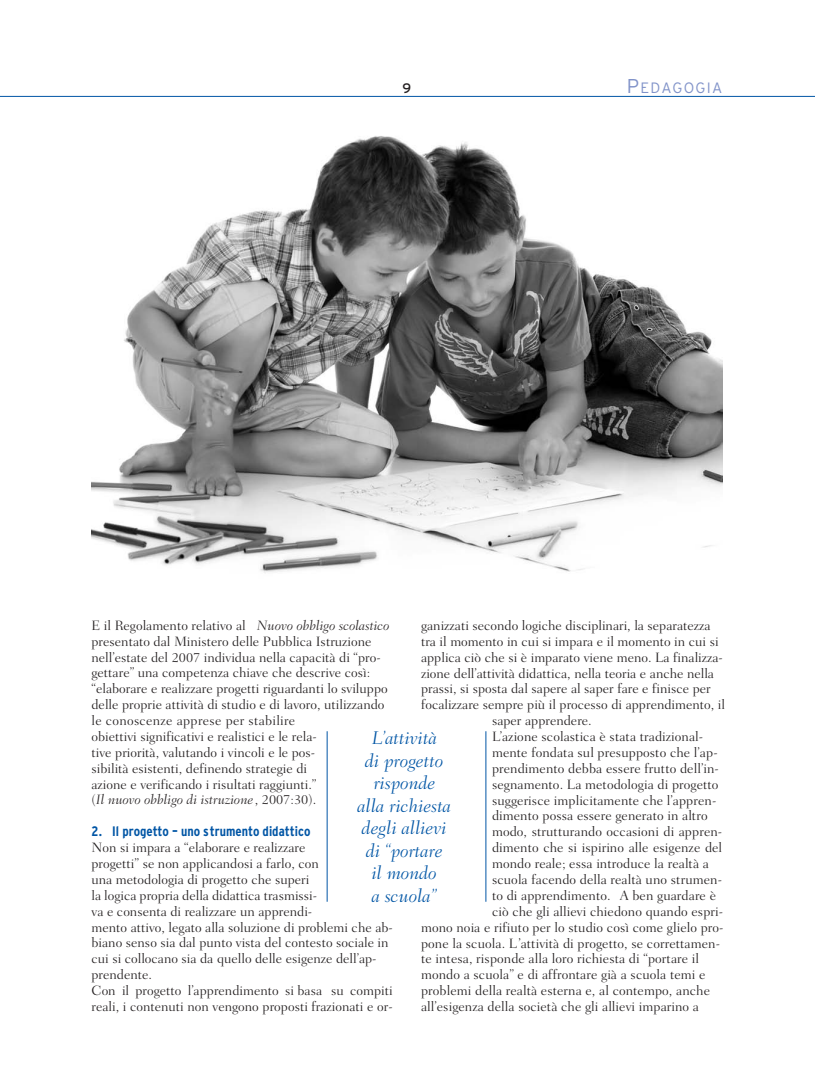
<style>
.page{position:relative;width:815px;height:1081px;background:#fff}
.page>*{position:absolute;margin:0;border:0;box-sizing:border-box;transform-origin:0 0}
.t1{font:italic 300 18.75px/22.5px "Fairfield LH";color:#0155a5;text-align:center}
.t2{font:300 15px "Interstate";letter-spacing:.085em;color:#8193c9}
.t3{font:300 13.75px/15.9px "Fairfield LH";color:#231f20}
.t4{font:700 condensed 13.75px "Interstate";color:#0155a5}
.t5{font:13.75px "Interstate";color:#231f20}
.s1{font-size:20px}
.s2{font-style:italic}
</style>
<div class="page">
<hr style="left:0;top:96px;width:815px;height:1px;background:#0155a5">
<img style="left:92px;top:136px;width:630px;height:437px">
<hr style="left:327px;top:731px;width:1px;height:171px;background:#0155a5">
<hr style="left:486px;top:731px;width:1px;height:171px;background:#0155a5">
<p class="t5" style="left:403px;top:80px;width:10px">9</p>
<p class="t2" style="left:627px;top:79px;width:97px"><span class="s1">P</span>EDAGOGIA</p>
<p class="t3" style="left:92px;top:617px;width:300px">E il Regolamento relativo al <span class="s2">Nuovo obbligo scolastico </span>presentato dal Ministero delle Pubblica Istruzione nell’estate del 2007 individua nella capacità di “pro&shy;gettare” una competenza chiave che descrive così: “elaborare e realizzare progetti riguardanti lo sviluppo delle proprie attività di studio e di lavoro, utilizzando le conoscenze apprese per stabilire<br>obiettivi significativi e realistici e le rela-<br>tive priorità, valutando i vincoli e le pos-<br>sibilità esistenti, definendo strategie di<br>azione e verificando i risultati raggiunti.”<br>(<span class="s2">Il nuovo obbligo di istruzione</span>, 2007:30).</p>
<p class="t4" style="left:92px;top:824px;width:220px">2. Il progetto – uno strumento didattico</p>
<p class="t3" style="left:92px;top:840px;width:303px">Non si impara a “elaborare e realizzare<br>progetti” se non applicandosi a farlo, con<br>una metodologia di progetto che superi<br>la logica propria della didattica trasmissi-<br>va e consenta di realizzare un apprendi-<br>mento attivo, legato alla soluzione di problemi che ab&shy;biano senso sia dal punto vista del contesto sociale in cui si collocano sia da quello delle esigenze dell’ap&shy;prendente.<br>Con il progetto l’apprendimento si basa su compiti reali, i contenuti non vengono proposti frazionati e or-</p>
<p class="t3" style="left:421px;top:617px;width:291px">ganizzati secondo logiche disciplinari, la separatezza</p>
<p class="t3" style="left:421px;top:633px;width:299px">tra il momento in cui si impara e il momento in cui si</p>
<p class="t3" style="left:421px;top:649px;width:303px">applica ciò che si è imparato viene meno. La finalizza-</p>
<p class="t3" style="left:421px;top:665px;width:294px">zione dell’attività didattica, nella teoria e anche nella</p>
<p class="t3" style="left:421px;top:681px;width:291px">prassi, si sposta dal sapere al saper fare e finisce per</p>
<p class="t3" style="left:421px;top:697px;width:305px">focalizzare sempre più il processo di apprendimento, il</p>
<p class="t3" style="left:492px;top:713px;width:101px">saper apprendere.</p>
<p class="t3" style="left:492px;top:728px;width:213px">L’azione scolastica è stata tradizional-</p>
<p class="t3" style="left:492px;top:744px;width:227px">mente fondata sul presupposto che l’ap-</p>
<p class="t3" style="left:492px;top:760px;width:228px">prendimento debba essere frutto dell’in-</p>
<p class="t3" style="left:492px;top:776px;width:228px">segnamento. La metodologia di progetto</p>
<p class="t3" style="left:492px;top:792px;width:226px">suggerisce implicitamente che l’appren-</p>
<p class="t3" style="left:492px;top:808px;width:217px">dimento possa essere generato in altro</p>
<p class="t3" style="left:492px;top:824px;width:232px">modo, strutturando occasioni di appren-</p>
<p class="t3" style="left:492px;top:840px;width:232px">dimento che si ispirino alle esigenze del</p>
<p class="t3" style="left:492px;top:856px;width:218px">mondo reale; essa introduce la realtà a</p>
<p class="t3" style="left:492px;top:871px;width:231px">scuola facendo della realtà uno strumen-</p>
<p class="t3" style="left:492px;top:887px;width:226px">to di apprendimento. A ben guardare è</p>
<p class="t3" style="left:492px;top:903px;width:233px">ciò che gli allievi chiedono quando espri-</p>
<p class="t3" style="left:421px;top:919px;width:304px">mono noia e rifiuto per lo studio così come glielo pro-</p>
<p class="t3" style="left:421px;top:935px;width:300px">pone la scuola. L’attività di progetto, se correttamen-</p>
<p class="t3" style="left:421px;top:951px;width:280px">te intesa, risponde alla loro richiesta di “portare il</p>
<p class="t3" style="left:421px;top:967px;width:286px">mondo a scuola” e di affrontare già a scuola temi e</p>
<p class="t3" style="left:421px;top:983px;width:291px">problemi della realtà esterna e, al contempo, anche</p>
<p class="t3" style="left:421px;top:998px;width:279px">all’esigenza della società che gli allievi imparino a</p>
<h1 class="t1" style="left:357px;top:727px;width:95px">L’attività<br>di progetto risponde<br>alla richiesta degli allievi di “portare<br>il mondo<br>a scuola”</h1>
</div>
